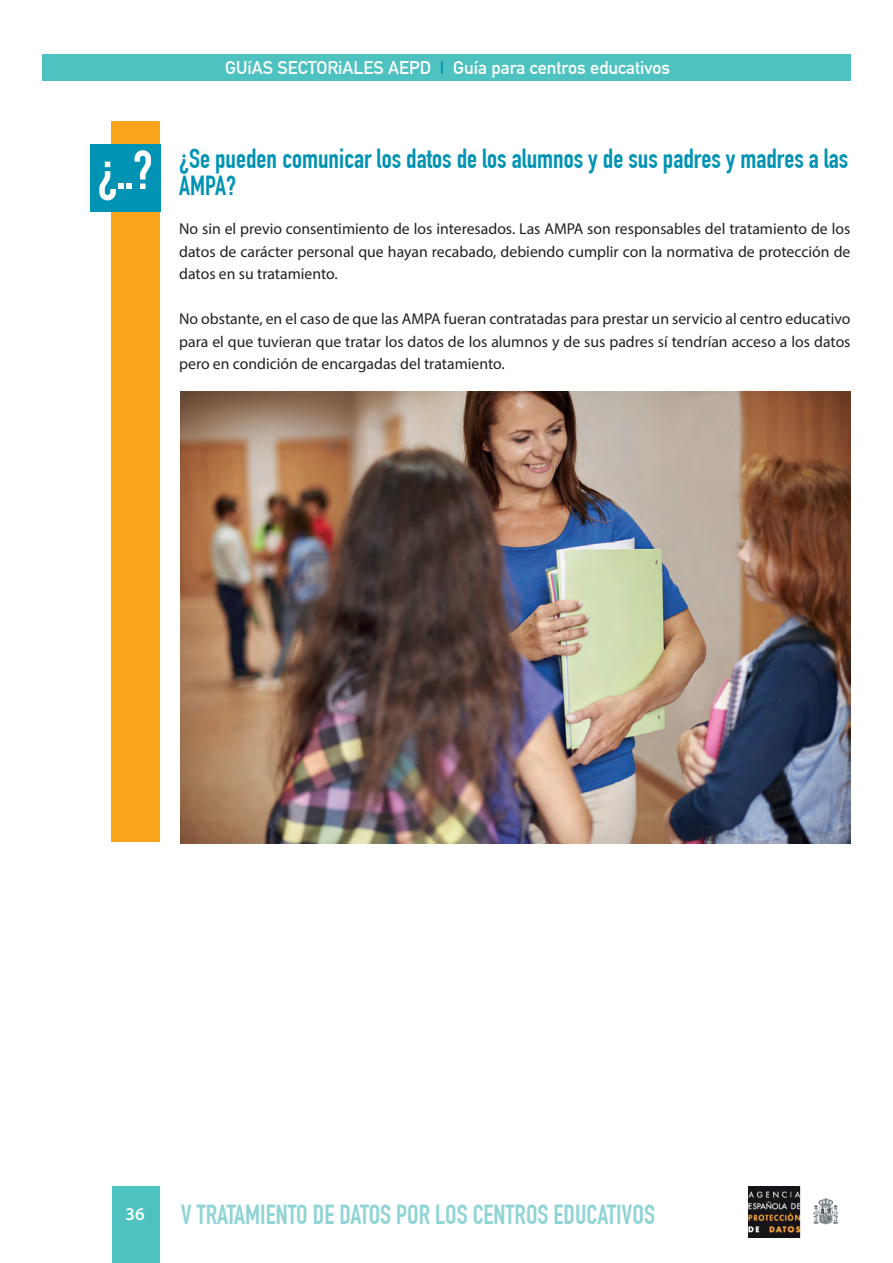
<style>
.page{position:relative;width:893px;height:1263px;background:#fff}
.page>*{position:absolute;margin:0;border:0;box-sizing:border-box;transform-origin:0 0}
.t1{font:700 27px/27px "DIN Condensed";color:#0093b4}
.t2{font:700 27px "DIN Condensed";color:#91d4d5}
.t3{font:700 18px "DIN Alternate";color:#fff}
.t4{font:600 18px "Myriad Pro";color:#fff}
.t5{font:15.75px/22.5px "Myriad Pro";color:#231f20;text-align:justify}
.s1{color:#0093b4}
.s2{font-size:54px;color:#fff}
</style>
<div class="page">
<div style="left:42px;top:54px;width:809px;height:27px;background:#4ec2c1"></div>
<div style="left:112px;top:1186px;width:47px;height:77px;background:#4ec2c1"></div>
<img style="left:748px;top:1186px;width:91px;height:51px">
<div style="left:112px;top:122px;width:48px;height:720px;background:#f9a51b"></div>
<div style="left:90px;top:144px;width:70px;height:68px;background:#0093b4"></div>
<img style="left:180px;top:392px;width:671px;height:451px">
<p class="t3" style="left:225px;top:54px;width:446px">GUíAS SECTORiALES AEPD <span class="s1">I</span> Guía para centros educativos</p>
<h1 class="t1" style="left:179px;top:145px;width:671px;text-indent:-82px"><span class="s2">¿..?</span> ¿Se pueden comunicar los datos de los alumnos y de sus padres y madres a las<br>AMPA?</h1>
<p class="t5" style="left:179px;top:217px;width:673px">No sin el previo consentimiento de los interesados. Las AMPA son responsables del tratamiento de los datos de carácter personal que hayan recabado, debiendo cumplir con la normativa de protección de datos en su tratamiento.</p>
<p class="t5" style="left:179px;top:307px;width:673px">No obstante, en el caso de que las AMPA fueran contratadas para prestar un servicio al centro educativo para el que tuvieran que tratar los datos de los alumnos y de sus padres sí tendrían acceso a los datos pero en condición de encargadas del tratamiento.</p>
<p class="t4" style="left:125px;top:1202px;width:21px">36</p>
<h1 class="t2" style="left:181px;top:1199px;width:476px">V TRATAMIENTO DE DATOS POR LOS CENTROS EDUCATIVOS</h1>
</div>
